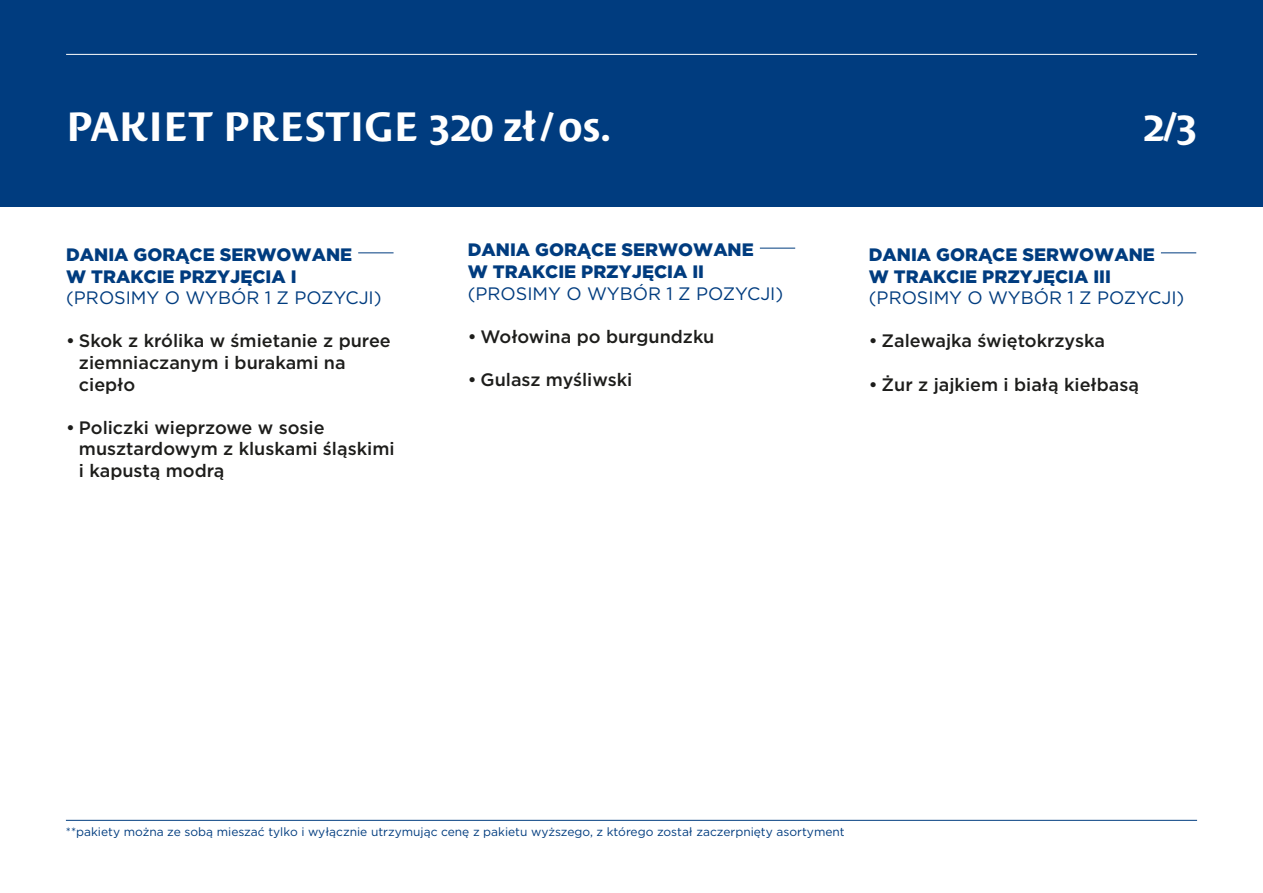
<style>
.page{position:relative;width:1263px;height:893px;background:#fff}
.page>*{position:absolute;margin:0;border:0;box-sizing:border-box;transform-origin:0 0}
.t1{font:700 40.5px "Costa Std";color:#fff}
.t2{font:500 18px/21.6px "Gotham";color:#1d1d1b}
.t3{font:900 18px/21.6px "Gotham";color:#003c7f}
.t4{font:18px "Gotham";color:#003c7f}
.t5{font:12px "Gotham";color:#003c7f}
</style>
<div class="page">
<hr style="left:66px;top:820px;width:1131px;height:1px;background:#003c7f">
<div style="left:0;top:0;width:1263px;height:207px;background:#003c7f"></div>
<hr style="left:66px;top:54px;width:1131px;height:1px;background:#fff">
<hr style="left:1161px;top:252px;width:35px;height:1px;background:#003c7f">
<hr style="left:760px;top:248px;width:35px;height:1px;background:#003c7f">
<hr style="left:358px;top:252px;width:36px;height:1px;background:#003c7f">
<h1 class="t1" style="left:66px;top:103px;width:546px">PAKIET PRESTIGE 320 zł/os.</h1>
<h1 class="t1" style="left:1143px;top:103px;width:55px">2/3</h1>
<p class="t3" style="left:66px;top:244px;width:287px">DANIA GORĄCE SERWOWANE<br>W TRAKCIE PRZYJĘCIA I</p>
<p class="t4" style="left:66px;top:286px;width:317px">(PROSIMY O WYBÓR 1 Z POZYCJI)</p>
<p class="t2" style="left:79px;top:330px;width:313px;text-indent:-13px">• Skok z królika w śmietanie z puree ziemniaczanym i burakami na ciepło</p>
<p class="t2" style="left:79px;top:416px;width:317px;text-indent:-13px">• Policzki wieprzowe w sosie musztardowym z kluskami śląskimi i kapustą modrą</p>
<p class="t3" style="left:468px;top:239px;width:287px">DANIA GORĄCE SERWOWANE<br>W TRAKCIE PRZYJĘCIA II</p>
<p class="t4" style="left:468px;top:282px;width:317px">(PROSIMY O WYBÓR 1 Z POZYCJI)</p>
<p class="t2" style="left:468px;top:325px;width:248px">• Wołowina po burgundzku</p>
<p class="t2" style="left:468px;top:368px;width:166px">• Gulasz myśliwski</p>
<p class="t3" style="left:869px;top:244px;width:287px">DANIA GORĄCE SERWOWANE<br>W TRAKCIE PRZYJĘCIA III</p>
<p class="t4" style="left:869px;top:286px;width:317px">(PROSIMY O WYBÓR 1 Z POZYCJI)</p>
<p class="t2" style="left:869px;top:330px;width:238px">• Zalewajka świętokrzyska</p>
<p class="t2" style="left:869px;top:373px;width:272px">• Żur z jajkiem i białą kiełbasą</p>
<p class="t5" style="left:66px;top:824px;width:780px">**pakiety można ze sobą mieszać tylko i wyłącznie utrzymując cenę z pakietu wyższego, z którego został zaczerpnięty asortyment</p>
</div>
